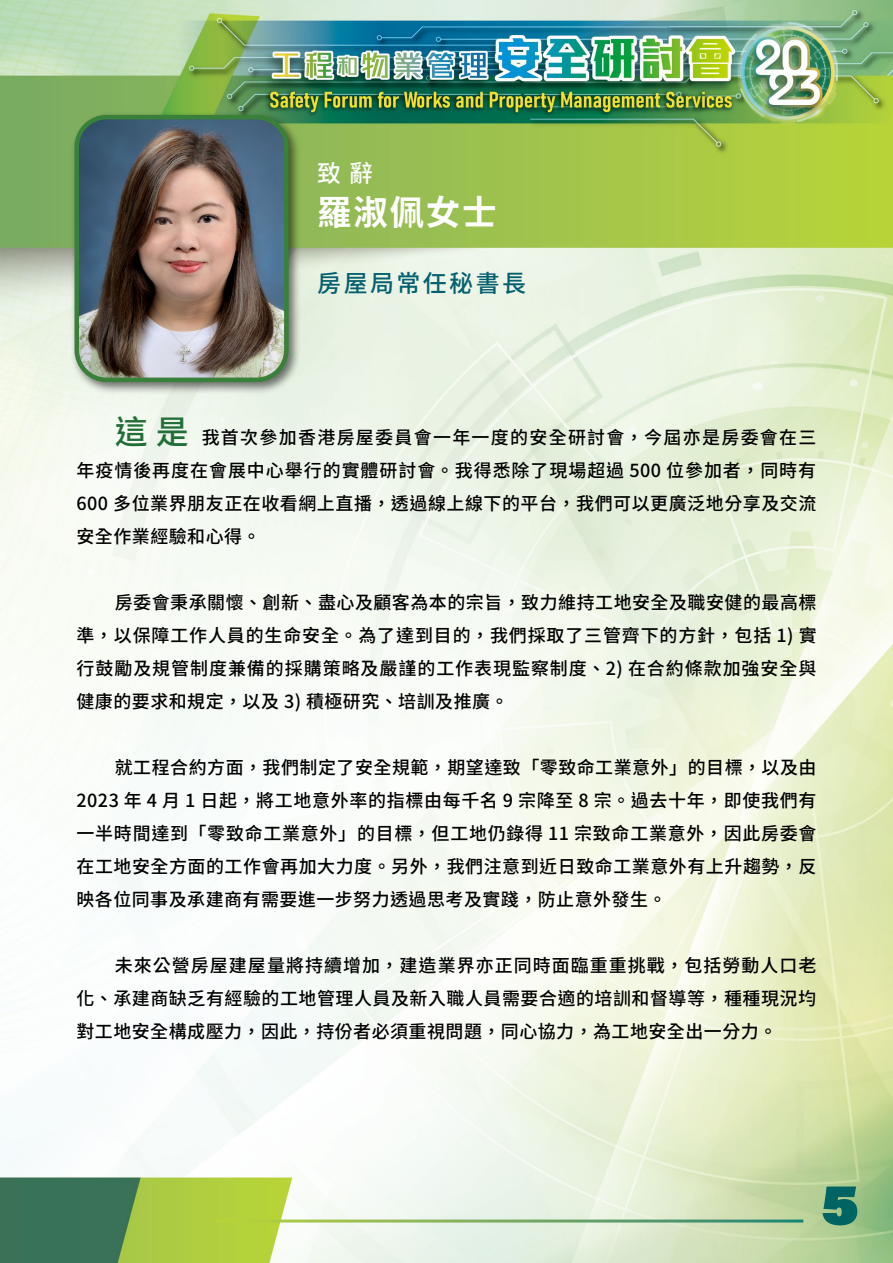
<style>
.page{position:relative;width:893px;height:1263px;background:#fff}
.page>*{position:absolute;margin:0;border:0;box-sizing:border-box;transform-origin:0 0}
.t1{font:57.45px "Acumin Variable Concept";color:#006562}
.t2{font:700 34.5px "Noto Sans CJ Ktc";letter-spacing:.05em;color:#fff}
.t3{font:500 24px "Noto Sans CJ Ktc";letter-spacing:.1em;color:#04606f}
.t4{font:500 24px "Noto Sans CJ Ktc";color:#fff}
.t5{font:500 18px/33px "Noto Sans CJ Ktc";letter-spacing:.03em;color:#000;text-align:justify}
.s1{font-size:33px;color:#216e37}
</style>
<div class="page">
<img style="left:0;top:0;width:893px;height:1263px">
<div style="left:70px;top:111px;width:231px;height:284px;background:#000;opacity:.55"></div>
<img style="left:77px;top:117px;width:209px;height:263px">
<div style="left:74px;top:115px;width:215px;height:267px;border:4px solid #39803b;border-radius:30px"></div>
<p class="t4" style="left:317px;top:160px;width:57px">致 辭</p>
<h1 class="t2" style="left:317px;top:193px;width:181px">羅淑佩女士</h1>
<h2 class="t3" style="left:317px;top:269px;width:210px">房屋局常任秘書長</h2>
<p class="t5" style="left:77px;top:421px;width:741px;text-indent:38px"><span class="s1">這是</span> 我首次參加香港房屋委員會一年一度的安全研討會，今屆亦是房委會在三年疫情後再度在會展中心舉行的實體研討會。我得悉除了現場超過 500 位參加者，同時有600 多位業界朋友正在收看網上直播，透過線上線下的平台，我們可以更廣泛地分享及交流安全作業經驗和心得。</p>
<p class="t5" style="left:77px;top:586px;width:742px;text-indent:38px">房委會秉承關懷、創新、盡心及顧客為本的宗旨，致力維持工地安全及職安健的最高標準，以保障工作人員的生命安全。為了達到目的，我們採取了三管齊下的方針，包括 1) 實行鼓勵及規管制度兼備的採購策略及嚴謹的工作表現監察制度、2) 在合約條款加強安全與健康的要求和規定，以及 3) 積極研究、培訓及推廣。</p>
<p class="t5" style="left:77px;top:751px;width:742px;text-indent:38px">就工程合約方面，我們制定了安全規範，期望達致「零致命工業意外」的目標，以及由2023 年 4 月 1 日起，將工地意外率的指標由每千名 9 宗降至 8 宗。過去十年，即使我們有一半時間達到「零致命工業意外」的目標，但工地仍錄得 11 宗致命工業意外，因此房委會在工地安全方面的工作會再加大力度。另外，我們注意到近日致命工業意外有上升趨勢，反映各位同事及承建商有需要進一步努力透過思考及實踐，防止意外發生。</p>
<p class="t5" style="left:77px;top:949px;width:742px;text-indent:38px">未來公營房屋建屋量將持續增加，建造業界亦正同時面臨重重挑戰，包括勞動人口老化、承建商缺乏有經驗的工地管理人員及新入職人員需要合適的培訓和督導等，種種現況均對工地安全構成壓力，因此，持份者必須重視問題，同心協力，為工地安全出一分力。</p>
<h1 class="t1" style="left:821px;top:1165px;width:40px">5</h1>
</div>
